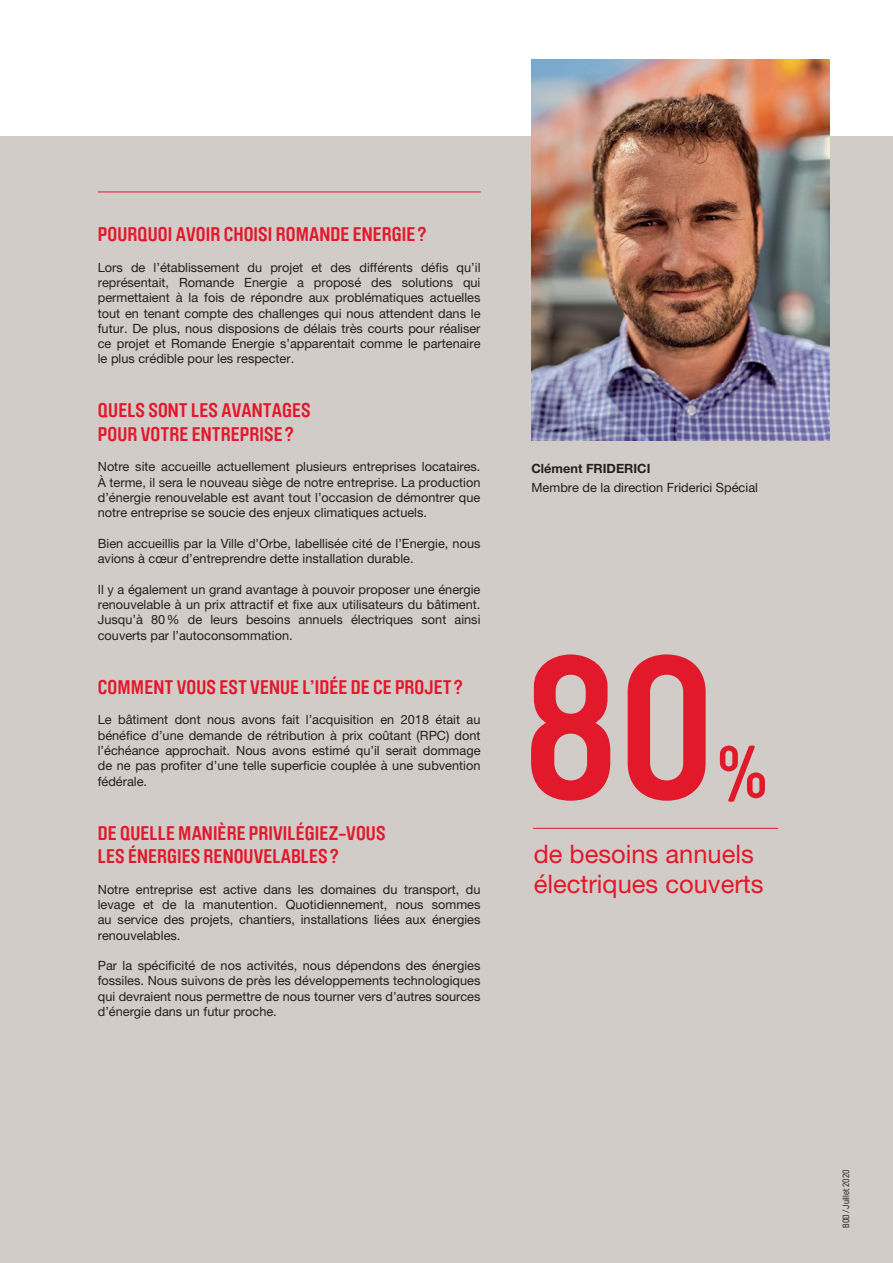
<style>
.page{position:relative;width:893px;height:1263px;background:#fff}
.page>*{position:absolute;margin:0;border:0;box-sizing:border-box;transform-origin:0 0}
.t1{font:700 195px "Brauer Neue Std";color:#e2192b}
.t2{font:700 72px "Brauer Neue Std";color:#e2192b}
.t3{font:25.5px/30.6px "Helvetica Neue LT Pro";color:#e2192b}
.t4{font:700 19.5px/23.4px "Brauer Neue Std";letter-spacing:.005em;color:#e2192b}
.t5{font:12.75px/15.3px "Helvetica Neue LT Pro";color:#231f20;text-align:justify}
.t6{font:700 12.75px "Helvetica Neue LT Pro";color:#231f20}
.t7{font:9px "Brauer Neue Std";color:#231f20}
</style>
<div class="page">
<div style="left:0;top:136px;width:893px;height:1127px;background:#d2ccc9"></div>
<hr style="left:98px;top:192px;width:382px;height:1px;background:#e2192b">
<img style="left:531px;top:60px;width:298px;height:380px">
<hr style="left:533px;top:828px;width:245px;height:1px;background:#e2192b">
<h3 class="t4" style="left:98px;top:223px;width:330px">POURQUOI AVOIR CHOISI ROMANDE ENERGIE?</h3>
<p class="t5" style="left:98px;top:259px;width:384px">Lors de l’établissement du projet et des différents défis qu’il représentait, Romande Energie a proposé des solutions qui permettaient à la fois de répondre aux problématiques actuelles tout en tenant compte des challenges qui nous attendent dans le futur. De plus, nous disposions de délais très courts pour réaliser ce projet et Romande Energie s’apparentait comme le partenaire le plus crédible pour les respecter.</p>
<h3 class="t4" style="left:98px;top:399px;width:214px">QUELS SONT LES AVANTAGES<br>POUR VOTRE ENTREPRISE?</h3>
<p class="t5" style="left:98px;top:459px;width:384px">Notre site accueille actuellement plusieurs entreprises locataires.<br>À terme, il sera le nouveau siège de notre entreprise. La production d’énergie renouvelable est avant tout l’occasion de démontrer que notre entreprise se soucie des enjeux climatiques actuels.</p>
<p class="t5" style="left:98px;top:535px;width:384px">Bien accueillis par la Ville d’Orbe, labellisée cité de l’Energie, nous avions à cœur d’entreprendre dette installation durable.</p>
<p class="t5" style="left:98px;top:581px;width:384px">Il y a également un grand avantage à pouvoir proposer une énergie renouvelable à un prix attractif et fixe aux utilisateurs du bâtiment.<br>Jusqu’à 80% de leurs besoins annuels électriques sont ainsi couverts par l’autoconsommation.</p>
<h3 class="t4" style="left:98px;top:675px;width:367px">COMMENT VOUS EST VENUE L’IDÉE DE CE PROJET?</h3>
<p class="t5" style="left:98px;top:712px;width:384px">Le bâtiment dont nous avons fait l’acquisition en 2018 était au bénéfice d’une demande de rétribution à prix coûtant (RPC) dont l’échéance approchait. Nous avons estimé qu’il serait dommage de ne pas profiter d’une telle superficie couplée à une subvention fédérale.</p>
<h3 class="t4" style="left:98px;top:821px;width:289px">DE QUELLE MANIÈRE PRIVILÉGIEZ-VOUS<br>LES ÉNERGIES RENOUVELABLES?</h3>
<p class="t5" style="left:98px;top:881px;width:384px">Notre entreprise est active dans les domaines du transport, du levage et de la manutention. Quotidiennement, nous sommes au service des projets, chantiers, installations liées aux énergies renouvelables.</p>
<p class="t5" style="left:98px;top:958px;width:384px">Par la spécificité de nos activités, nous dépendons des énergies fossiles. Nous suivons de près les développements technologiques qui devraient nous permettre de nous tourner vers d’autres sources d’énergie dans un futur proche.</p>
<p class="t6" style="left:531px;top:460px;width:120px">Clément FRIDERICI</p>
<p class="t5" style="left:531px;top:480px;width:228px">Membre de la direction Friderici Spécial</p>
<h1 class="t1" style="left:524px;top:617px;width:193px">80</h1>
<h2 class="t2" style="left:716px;top:730px;width:54px">%</h2>
<h3 class="t3" style="left:534px;top:838px;width:231px">de besoins annuels électriques couverts</h3>
<p class="t7" style="left:841px;top:1228px;width:59px;rotate:-90deg">BOD ⁄ Juillet 2020</p>
</div>
